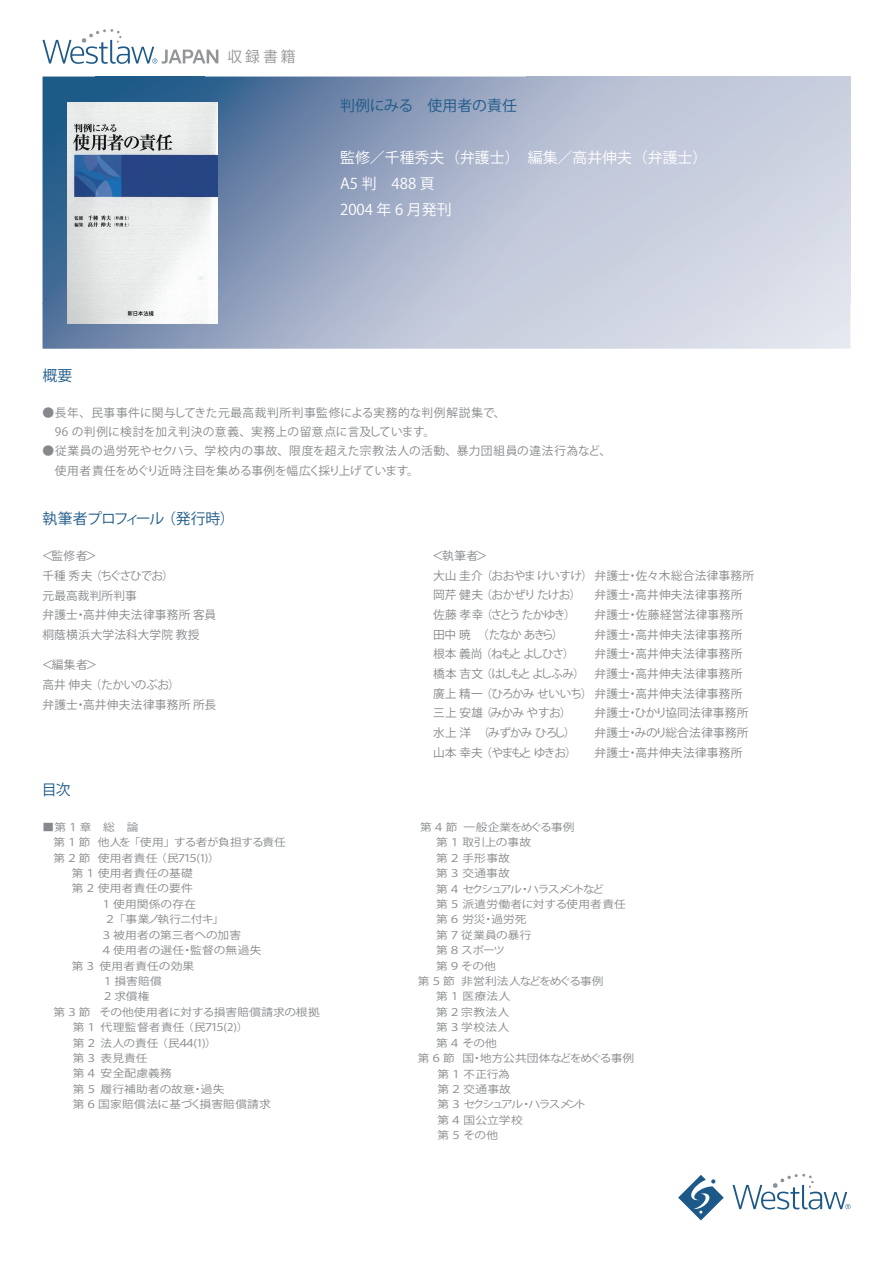
<style>
.page{position:relative;width:893px;height:1263px;background:#fff}
.page>*{position:absolute;margin:0;border:0;box-sizing:border-box;transform-origin:0 0}
.t1{font:500 14.85px/26.1px "Gothic MB101 Pr 5";color:#fff}
.t2{font:700 14.85px "Gothic MB101 Pr 5 De";letter-spacing:-.045em;color:#1c5988}
.t3{font:500 14.85px "Gothic MB101 Pr 5";color:#1c5988}
.t4{font:500 14.85px "Gothic MB101 Pr 5";color:#939598}
.t5{font:300 11.7px/19.6px "Gothic MB101 Pr 5";letter-spacing:.01em;color:#86888b}
.t6{font:11.7px/19.2px "Gothic MB101 Pr 5";letter-spacing:.03em;color:#86888b}
.t7{font:300 11.7px "Gothic MB101 Pr 5";letter-spacing:-.1em;color:#86888b}
.t8{font:300 11.7px "Gothic MB101 Pr 5";letter-spacing:-.11em;color:#86888b}
.t9{font:300 11.7px "Gothic MB101 Pr 5";letter-spacing:-.065em;color:#86888b}
.t10{font:300 11.7px "Gothic MB101 Pr 5";letter-spacing:-.09em;color:#86888b}
.t11{font:300 10.5px "Gothic MB101 Pr 5";letter-spacing:.01em;color:#86888b;scale:1.11 1}
.t12{font:300 10.5px "Gothic MB101 Pr 5";letter-spacing:-.02em;color:#86888b;scale:1.11 1}
.t13{font:300 10.5px "Gothic MB101 Pr 5";letter-spacing:.03em;color:#86888b;scale:1.11 1}
.t14{font:300 10.5px "Gothic MB101 Pr 5";letter-spacing:-.03em;color:#86888b;scale:1.11 1}
.t15{font:300 10.5px "Gothic MB101 Pr 5";letter-spacing:-.18em;color:#86888b;scale:1.11 1}
.t16{font:300 10.5px "Gothic MB101 Pr 5";letter-spacing:-.08em;color:#86888b;scale:1.11 1}
.t17{font:300 10.5px "Gothic MB101 Pr 5";letter-spacing:-.17em;color:#86888b;scale:1.11 1}
.t18{font:300 10.5px "Gothic MB101 Pr 5";letter-spacing:.035em;color:#86888b;scale:1.11 1}
.t19{font:300 10.5px "Gothic MB101 Pr 5";letter-spacing:-.035em;color:#86888b;scale:1.11 1}
.t20{font:300 10.5px "Gothic MB101 Pr 5";letter-spacing:-.015em;color:#86888b;scale:1.11 1}
.t21{font:300 10.5px "Gothic MB101 Pr 5";letter-spacing:-.065em;color:#86888b;scale:1.11 1}
</style>
<div class="page">
<svg style="left:732px;top:1174px;width:118px;height:35px"></svg>
<svg style="left:678px;top:1175px;width:46px;height:45px"></svg>
<svg style="left:43px;top:29px;width:175px;height:35px"></svg>
<img style="left:43px;top:304px;width:807px;height:45px">
<img style="left:43px;top:77px;width:53px;height:227px">
<img style="left:204px;top:77px;width:646px;height:227px">
<div style="left:96px;top:77px;width:108px;height:25px;background:#235c8a"></div>
<img style="left:67px;top:102px;width:150px;height:221px">
<p class="t4" style="left:227px;top:48px;width:70px">収録書籍</p>
<p class="t3" style="left:340px;top:97px;width:178px">判例にみる　使用者の責任</p>
<p class="t1" style="left:340px;top:145px;width:369px">監修／千種秀夫（弁護士）　編集／高井伸夫（弁護士）<br>A5 判　488 頁<br>2004 年 6 月発刊</p>
<p class="t2" style="left:43px;top:367px;width:31px">概要</p>
<p class="t6" style="left:55px;top:404px;width:447px;text-indent:-12px">●長年､民事事件に関与してきた元最高裁判所判事監修による実務的な判例解説集で､<br>96 の判例に検討を加え判決の意義､実務上の留意点に言及しています｡</p>
<p class="t6" style="left:55px;top:442px;width:552px;text-indent:-12px">●従業員の過労死やセクハラ､学校内の事故､限度を超えた宗教法人の活動､暴力団組員の違法行為など､使用者責任をめぐり近時注目を集める事例を幅広く採り上げています｡</p>
<p class="t2" style="left:43px;top:510px;width:194px">執筆者プロフィール（発行時）</p>
<p class="t5" style="left:42px;top:546px;width:176px">＜監修者＞<br>千種 秀夫（ちぐさひでお）<br>元最高裁判所判事<br>弁護士・高井伸夫法律事務所 客員桐蔭横浜大学法科大学院 教授</p>
<p class="t5" style="left:42px;top:655px;width:176px">＜編集者＞<br>高井 伸夫（たかいのぶお）<br>弁護士・高井伸夫法律事務所 所長</p>
<p class="t2" style="left:42px;top:781px;width:30px">目次</p>
<p class="t11" style="left:43px;top:821px;width:88px">■第 １ 章　総　論</p>
<p class="t14" style="left:53px;top:836px;width:211px">第 １ 節 他人を「使用」する者が負担する責任</p>
<p class="t11" style="left:53px;top:852px;width:152px">第 ２ 節 使用者責任（民７１５(1)）</p>
<p class="t11" style="left:72px;top:867px;width:111px">第 １使用者責任の基礎</p>
<p class="t11" style="left:72px;top:883px;width:111px">第 ２使用者責任の要件</p>
<p class="t11" style="left:100px;top:898px;width:88px">１使用関係の存在</p>
<p class="t21" style="left:104px;top:913px;width:110px">２「事業ノ執行ニ付キ」</p>
<p class="t20" style="left:100px;top:929px;width:128px">３被用者の第三者への加害</p>
<p class="t18" style="left:100px;top:944px;width:147px">４使用者の選任・監督の無過失</p>
<p class="t11" style="left:72px;top:960px;width:112px">第 ３使用者責任の効果</p>
<p class="t11" style="left:102px;top:975px;width:56px">１損害賠償</p>
<p class="t11" style="left:102px;top:991px;width:45px">２求償権</p>
<p class="t11" style="left:53px;top:1006px;width:241px">第 ３ 節 その他使用者に対する損害賠償請求の根拠</p>
<p class="t11" style="left:73px;top:1021px;width:160px">第 １代理監督者責任（民７１５(2)）</p>
<p class="t11" style="left:73px;top:1037px;width:131px">第 ２法人の責任（民４４(1)）</p>
<p class="t11" style="left:73px;top:1052px;width:69px">第 ３表見責任</p>
<p class="t13" style="left:73px;top:1068px;width:91px">第 ４安全配慮義務</p>
<p class="t13" style="left:73px;top:1083px;width:138px">第 ５履行補助者の故意・過失</p>
<p class="t11" style="left:73px;top:1098px;width:180px">第 ６国家賠償法に基づく損害賠償請求</p>
<p class="t5" style="left:432px;top:546px;width:323px">＜執筆者＞<br>大山 圭介（おおやまけいすけ）弁護士・佐々木総合法律事務所岡芹 健夫（おかぜりたけお） 弁護士・高井伸夫法律事務所佐藤 孝幸（さとうたかゆき）</p>
<p class="t5" style="left:595px;top:605px;width:150px">弁護士・佐藤経営法律事務所</p>
<p class="t10" style="left:433px;top:628px;width:132px">田中 暁（たなかあきら）</p>
<p class="t5" style="left:595px;top:625px;width:149px">弁護士・高井伸夫法律事務所</p>
<p class="t7" style="left:433px;top:647px;width:143px">根本 義尚（ねもとよしひさ）</p>
<p class="t5" style="left:433px;top:644px;width:311px;text-align:justify;text-indent:162px">弁護士・高井伸夫法律事務所橋本 吉文（はしもとよしふみ） 弁護士・高井伸夫法律事務所廣上 精一（ひろかみせいいち）弁護士・高井伸夫法律事務所三上 安雄（みかみ やすお）</p>
<p class="t5" style="left:595px;top:703px;width:155px">弁護士・ひかり協同法律事務所</p>
<p class="t9" style="left:433px;top:726px;width:144px">水上 洋（みずかみひろし）</p>
<p class="t5" style="left:595px;top:723px;width:156px">弁護士・みのり総合法律事務所</p>
<p class="t8" style="left:433px;top:746px;width:145px">山本 幸夫（やまもとゆきお）</p>
<p class="t5" style="left:595px;top:743px;width:149px">弁護士・高井伸夫法律事務所</p>
<p class="t19" style="left:409px;top:821px;width:151px">　第 ４ 節一般企業をめぐる事例</p>
<p class="t12" style="left:436px;top:836px;width:87px">第 １取引上の事故</p>
<p class="t11" style="left:436px;top:852px;width:68px">第 ２手形事故</p>
<p class="t11" style="left:436px;top:867px;width:68px">第 ３交通事故</p>
<p class="t15" style="left:436px;top:883px;width:153px">第 ４セクシュアル・ハラスメントなど</p>
<p class="t11" style="left:436px;top:898px;width:172px">第 ５派遣労働者に対する使用者責任</p>
<p class="t11" style="left:436px;top:913px;width:83px">第 ６労災・過労死</p>
<p class="t11" style="left:436px;top:929px;width:87px">第 ７従業員の暴行</p>
<p class="t11" style="left:436px;top:944px;width:64px">第 ８スポーツ</p>
<p class="t11" style="left:436px;top:960px;width:55px">第 ９その他</p>
<p class="t16" style="left:418px;top:975px;width:169px">第 ５ 節 非営利法人などをめぐる事例</p>
<p class="t11" style="left:436px;top:991px;width:68px">第 １医療法人</p>
<p class="t11" style="left:436px;top:1006px;width:67px">第 ２宗教法人</p>
<p class="t11" style="left:436px;top:1021px;width:67px">第 ３学校法人</p>
<p class="t11" style="left:436px;top:1037px;width:56px">第 ４その他</p>
<p class="t12" style="left:418px;top:1052px;width:196px">第 ６ 節 国・地方公共団体などをめぐる事例</p>
<p class="t11" style="left:437px;top:1068px;width:67px">第 １不正行為</p>
<p class="t11" style="left:437px;top:1083px;width:68px">第 ２交通事故</p>
<p class="t17" style="left:437px;top:1098px;width:136px">第 ３セクシュアル・ハラスメント</p>
<p class="t11" style="left:437px;top:1114px;width:78px">第 ４国公立学校</p>
<p class="t11" style="left:437px;top:1129px;width:56px">第 ５その他</p>
</div>
